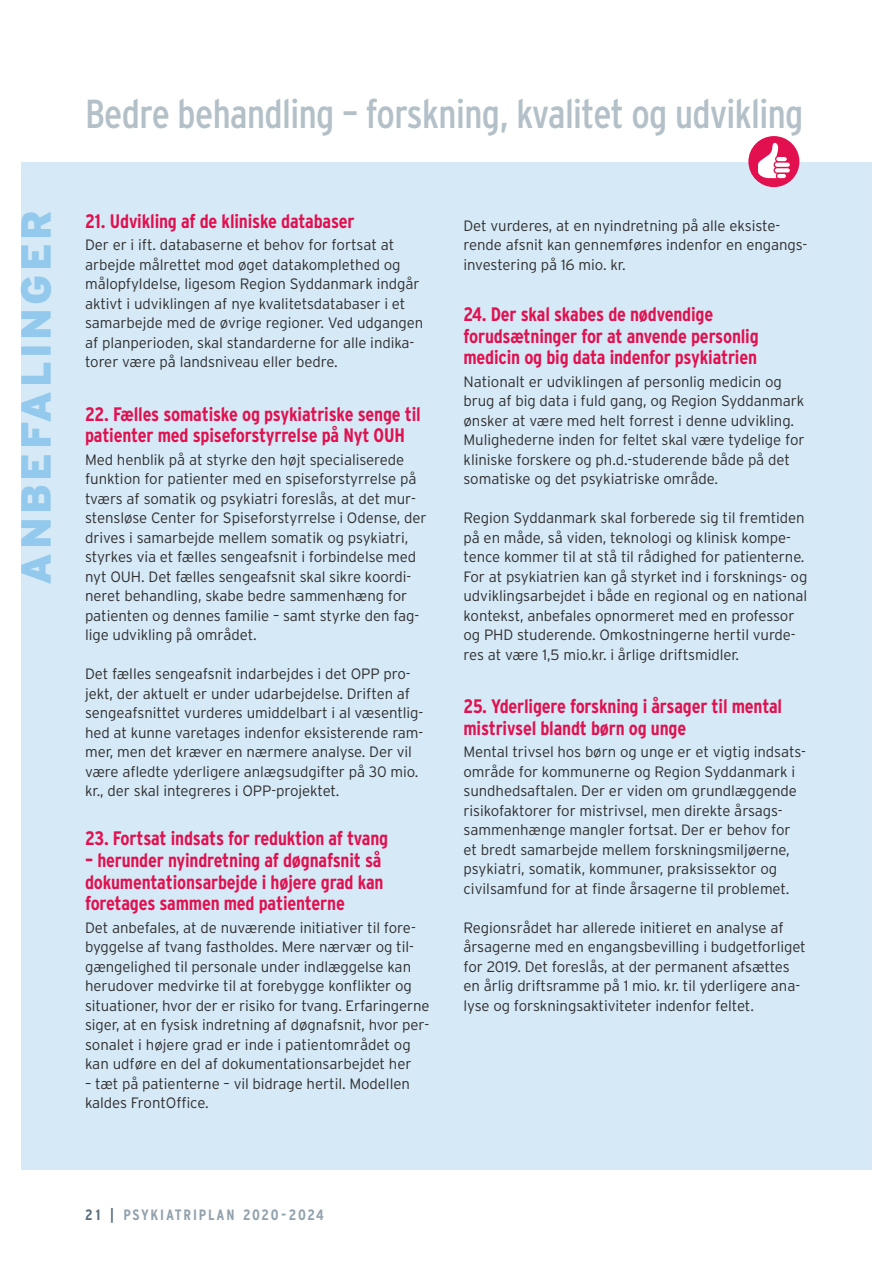
<style>
.page{position:relative;width:893px;height:1263px;background:#fff}
.page>*{position:absolute;margin:0;border:0;box-sizing:border-box;transform-origin:0 0}
.t1{font:900 42px "Interstate";letter-spacing:.08em;color:#93c9ec}
.t2{font:condensed 40.5px "Interstate";letter-spacing:-.015em;color:#b3c0c8}
.t3{font:700 condensed 19.5px/21.8px "Interstate";letter-spacing:-.01em;color:#e2104f}
.t4{font:300 15px/19.5px "Interstate";letter-spacing:-.005em;color:#312f30}
.t5{font:700 condensed 15px "Interstate";letter-spacing:.12em;color:#92a2ad}
.s1{color:#5b6f7b}
</style>
<div class="page">
<div style="left:21px;top:162px;width:851px;height:1007px;background:#d5e9f7"></div>
<div style="left:748px;top:136px;width:51px;height:51px;background:#e2104f;border-radius:50%"></div>
<svg style="left:758px;top:143px;width:32px;height:35px"></svg>
<h1 class="t1" style="left:12px;top:585px;width:376px;rotate:-90deg">ANBEFALINGER</h1>
<h2 class="t2" style="left:85px;top:91px;width:720px">Bedre behandling – forskning, kvalitet og udvikling</h2>
<h3 class="t3" style="left:85px;top:210px;width:271px">21. Udvikling af de kliniske databaser</h3>
<p class="t4" style="left:85px;top:235px;width:340px">Der er i ift. databaserne et behov for fortsat at arbejde målrettet mod øget datakomplethed og målopfyldelse, ligesom Region Syddanmark indgår aktivt i udviklingen af nye kvalitetsdatabaser i et samarbejde med de øvrige regioner. Ved udgangen af planperioden, skal standarderne for alle indika&shy;torer være på landsniveau eller bedre.</p>
<h3 class="t3" style="left:85px;top:403px;width:337px">22. Fælles somatiske og psykiatriske senge til patienter med spiseforstyrrelse på Nyt OUH</h3>
<p class="t4" style="left:85px;top:450px;width:343px">Med henblik på at styrke den højt specialiserede funktion for patienter med en spiseforstyrrelse på tværs af somatik og psykiatri foreslås, at det mur&shy;stensløse Center for Spiseforstyrrelse i Odense, der drives i samarbejde mellem somatik og psykiatri, styrkes via et fælles sengeafsnit i forbindelse med nyt OUH. Det fælles sengeafsnit skal sikre koordi&shy;neret behandling, skabe bedre sammenhæng for patienten og dennes familie – samt styrke den fag&shy;lige udvikling på området.</p>
<p class="t4" style="left:85px;top:664px;width:340px">Det fælles sengeafsnit indarbejdes i det OPP pro&shy;jekt, der aktuelt er under udarbejdelse. Driften af sengeafsnittet vurderes umiddelbart i al væsentlig&shy;hed at kunne varetages indenfor eksisterende ram&shy;mer, men det kræver en nærmere analyse. Der vil være afledte yderligere anlægsudgifter på 30 mio. kr., der skal integreres i OPP-projektet.</p>
<h3 class="t3" style="left:85px;top:827px;width:305px">23. Fortsat indsats for reduktion af tvang</h3>
<h3 class="t3" style="left:85px;top:849px;width:300px;text-align:justify">– herunder nyindretning af døgnafsnit så dokumentationsarbejde i højere grad kan foretages sammen med patienterne</h3>
<p class="t4" style="left:85px;top:918px;width:346px">Det anbefales, at de nuværende initiativer til fore&shy;byggelse af tvang fastholdes. Mere nærvær og til&shy;gængelighed til personale under indlæggelse kan herudover medvirke til at forebygge konflikter og situationer, hvor der er risiko for tvang. Erfaringerne siger, at en fysisk indretning af døgnafsnit, hvor per&shy;sonalet i højere grad er inde i patientområdet og kan udføre en del af dokumentationsarbejdet her</p>
<p class="t4" style="left:85px;top:1074px;width:326px">– tæt på patienterne – vil bidrage hertil. Modellen kaldes FrontOffice.</p>
<p class="t4" style="left:463px;top:216px;width:345px">Det vurderes, at en nyindretning på alle eksiste&shy;rende afsnit kan gennemføres indenfor en engangs&shy;investering på 16 mio. kr.</p>
<h3 class="t3" style="left:463px;top:303px;width:297px">24. Der skal skabes de nødvendige forudsætninger for at anvende personlig medicin og big data indenfor psykiatrien</h3>
<p class="t4" style="left:463px;top:372px;width:343px">Nationalt er udviklingen af personlig medicin og brug af big data i fuld gang, og Region Syddanmark ønsker at være med helt forrest i denne udvikling.<br>Mulighederne inden for feltet skal være tydelige for kliniske forskere og ph.d.-studerende både på det somatiske og det psykiatriske område.</p>
<p class="t4" style="left:463px;top:508px;width:345px">Region Syddanmark skal forberede sig til fremtiden på en måde, så viden, teknologi og klinisk kompe&shy;tence kommer til at stå til rådighed for patienterne.<br>For at psykiatrien kan gå styrket ind i forsknings- og udviklingsarbejdet i både en regional og en national kontekst, anbefales opnormeret med en professor og PHD studerende. Omkostningerne hertil vurde&shy;res at være 1,5 mio.kr. i årlige driftsmidler.</p>
<h3 class="t3" style="left:463px;top:695px;width:320px">25. Yderligere forskning i årsager til mental mistrivsel blandt børn og unge</h3>
<p class="t4" style="left:463px;top:742px;width:344px">Mental trivsel hos børn og unge er et vigtig indsats&shy;område for kommunerne og Region Syddanmark i sundhedsaftalen. Der er viden om grundlæggende risikofaktorer for mistrivsel, men direkte årsags&shy;sammenhænge mangler fortsat. Der er behov for et bredt samarbejde mellem forskningsmiljøerne, psykiatri, somatik, kommuner, praksissektor og civilsamfund for at finde årsagerne til problemet.</p>
<p class="t4" style="left:463px;top:918px;width:344px">Regionsrådet har allerede initieret en analyse af årsagerne med en engangsbevilling i budgetforliget for 2019. Det foreslås, at der permanent afsættes en årlig driftsramme på 1 mio. kr. til yderligere ana&shy;lyse og forskningsaktiviteter indenfor feltet.</p>
<p class="t5" style="left:85px;top:1207px;width:240px"><span class="s1">21 |</span> PSYKIATRIPLAN 2020-2024</p>
</div>
